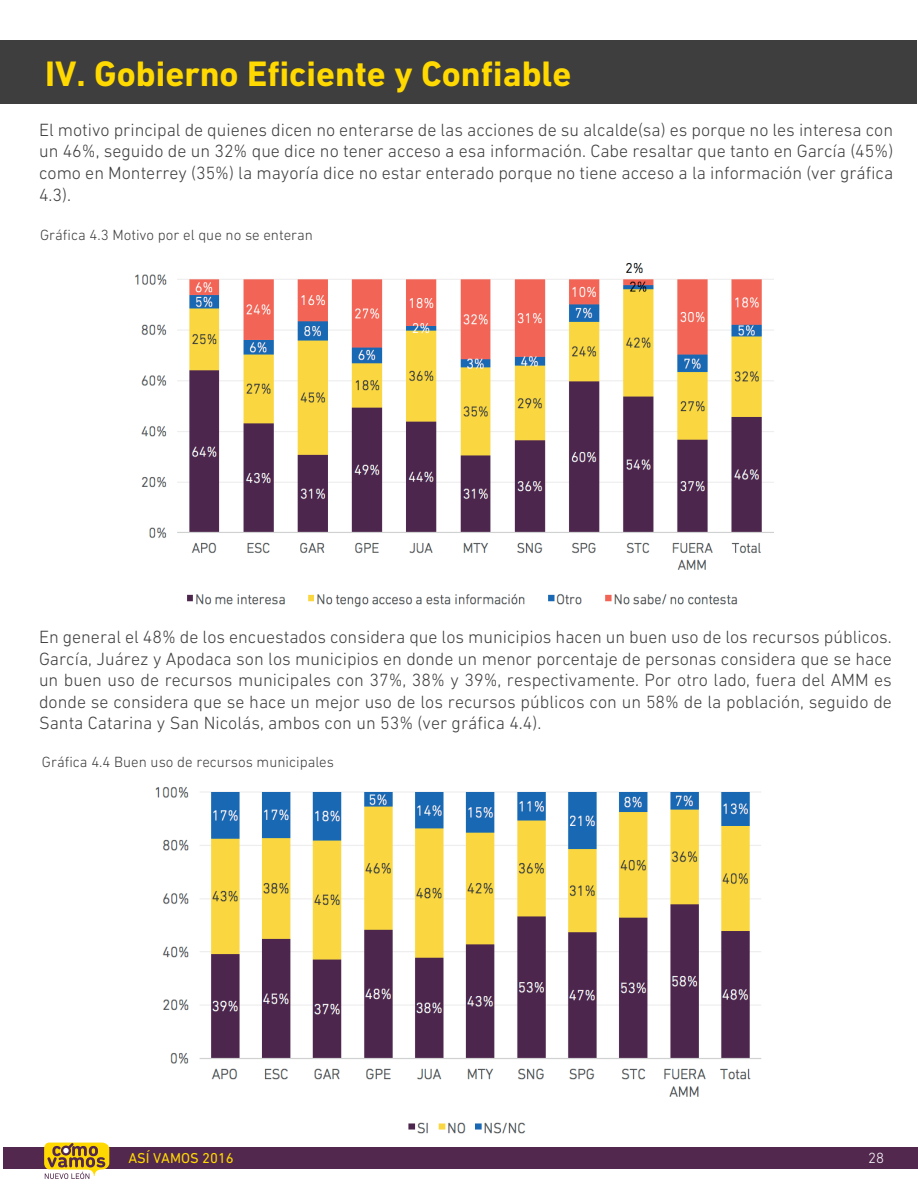
<style>
.page{position:relative;width:918px;height:1188px;background:#fff}
.page>*{position:absolute;margin:0;border:0;box-sizing:border-box;transform-origin:0 0}
.t1{font:700 36px "DIN Next LT Pro";color:#ffd900}
.t2{font:300 18px/21.6px "DIN Next LT Pro";color:#3e3e3f;text-align:justify}
.t3{font:300 15px "DIN Next LT Pro";color:#3e3e3f}
.t4{font:300 15px "DIN Next LT Pro";color:#fff}
.t5{font:14.55px "DIN Next LT Pro";color:#ffd900}
</style>
<div class="page">
<img style="left:135px;top:262px;width:639px;height:345px">
<img style="left:155px;top:787px;width:607px;height:347px">
<div style="left:0;top:40px;width:917px;height:64px;background:#3e3e3f"></div>
<div style="left:3px;top:1147px;width:915px;height:22px;background:#52284f"></div>
<svg style="left:44px;top:1143px;width:65px;height:36px"></svg>
<h1 class="t1" style="left:45px;top:53px;width:528px">IV. Gobierno Eficiente y Confiable</h1>
<p class="t2" style="left:39px;top:119px;width:856px">El motivo principal de quienes dicen no enterarse de las acciones de su alcalde(sa) es porque no les interesa con un 46%, seguido de un 32% que dice no tener acceso a esa información. Cabe resaltar que tanto en García (45%) como en Monterrey (35%) la mayoría dice no estar enterado porque no tiene acceso a la información (ver gráfica 4.3).</p>
<p class="t3" style="left:40px;top:227px;width:274px">Gráfica 4.3 Motivo por el que no se enteran</p>
<p class="t2" style="left:39px;top:626px;width:855px">En general el 48% de los encuestados considera que los municipios hacen un buen uso de los recursos públicos.<br>García, Juárez y Apodaca son los municipios en donde un menor porcentaje de personas considera que se hace un buen uso de recursos municipales con 37%, 38% y 39%, respectivamente. Por otro lado, fuera del AMM es donde se considera que se hace un mejor uso de los recursos públicos con un 58% de la población, seguido de Santa Catarina y San Nicolás, ambos con un 53% (ver gráfica 4.4).</p>
<p class="t3" style="left:42px;top:754px;width:294px">Gráfica 4.4 Buen uso de recursos municipales</p>
<p class="t5" style="left:128px;top:1150px;width:107px">ASÍ VAMOS 2016</p>
<p class="t4" style="left:868px;top:1150px;width:17px">28</p>
</div>
